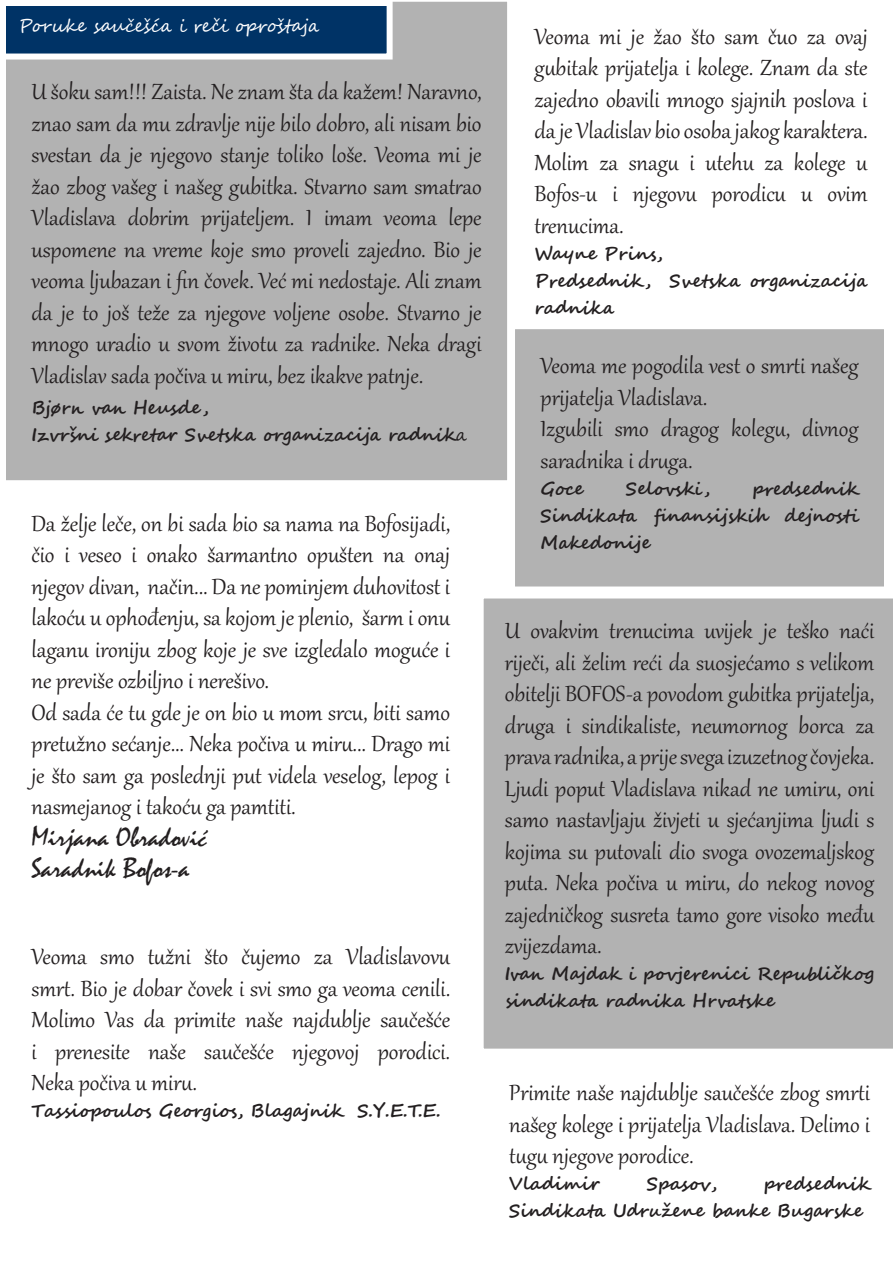
<style>
.page{position:relative;width:893px;height:1263px;background:#fff}
.page>*{position:absolute;margin:0;border:0;box-sizing:border-box;transform-origin:0 0}
.t1{font:28.5px "Mistral";color:#231f20}
.t2{font:27px/31.5px "Gabriola";color:#231f20;text-align:justify}
.t3{font:700 18px/27px "Segoe Script";color:#231f20}
.t4{font:18px "Segoe Script";color:#fff}
.s1{font-weight:400}
</style>
<div class="page">
<div style="left:483px;top:598px;width:410px;height:451px;background:#b2b2b2"></div>
<div style="left:6px;top:1px;width:501px;height:480px;background:#b2b2b2"></div>
<div style="left:3px;top:3px;width:387px;height:54px;background:#036"></div>
<div style="left:0;top:0;width:393px;height:60px;border:6px solid #fff"></div>
<div style="left:512px;top:326px;width:375px;height:263px;background:#b2b2b2"></div>
<div style="left:509px;top:323px;width:381px;height:269px;border:6px solid #fff"></div>
<p class="t4" style="left:19px;top:11px;width:302px">Poruke saučešća i reči oproštaja</p>
<p class="t2" style="left:32px;top:74px;width:452px">U šoku sam!!! Zaista. Ne znam šta da kažem! Naravno, znao sam da mu zdravlje nije bilo dobro, ali nisam bio svestan da je njegovo stanje toliko loše. Veoma mi je žao zbog vašeg i našeg gubitka. Stvarno sam smatrao Vladislava dobrim prijateljem. I imam veoma lepe uspomene na vreme koje smo proveli zajedno. Bio je veoma ljubazan i fin čovek. Već mi nedostaje. Ali znam da je to još teže za njegove voljene osobe. Stvarno je mnogo uradio u svom životu za radnike. Neka dragi Vladislav sada počiva u miru, bez ikakve patnje.</p>
<p class="t3" style="left:32px;top:395px;width:179px">Bjørn van Heusde ,</p>
<p class="t3" style="left:32px;top:422px;width:437px">Izvršni sekretar Svetska organizacija radnik<span class="s1">a</span></p>
<p class="t2" style="left:32px;top:505px;width:420px">Da želje leče, on bi sada bio sa nama na Bofosijadi, čio i veseo i onako šarmantno opušten na onaj njegov divan, način... Da ne pominjem duhovitost i lakoću u ophođenju, sa kojom je plenio, šarm i onu laganu ironiju zbog koje je sve izgledalo moguće i ne previše ozbiljno i nerešivo.</p>
<p class="t2" style="left:32px;top:694px;width:420px">Od sada će tu gde je on bio u mom srcu, biti samo pretužno sećanje... Neka počiva u miru... Drago mi je što sam ga poslednji put videla veselog, lepog i nasmejanog i takoću ga pamtiti.</p>
<p class="t1" style="left:32px;top:819px;width:177px">Mirjana Obradović</p>
<p class="t1" style="left:32px;top:851px;width:159px">Saradnik Bofos-a</p>
<p class="t2" style="left:32px;top:939px;width:420px">Veoma smo tužni što čujemo za Vladislavovu smrt. Bio je dobar čovek i svi smo ga veoma cenili.<br>Molimo Vas da primite naše najdublje saučešće i prenesite naše saučešće njegovoj porodici.<br>Neka počiva u miru.</p>
<p class="t3" style="left:32px;top:1098px;width:411px">Tassiopoulos Georgios, Blagajnik S.Y.E.T.E.</p>
<p class="t2" style="left:534px;top:19px;width:334px">Veoma mi je žao što sam čuo za ovaj gubitak prijatelja i kolege. Znam da ste zajedno obavili mnogo sjajnih poslova i da je Vladislav bio osoba jakog karaktera.<br>Molim za snagu i utehu za kolege u Bofos-u i njegovu porodicu u ovim trenucima.</p>
<p class="t3" style="left:534px;top:240px;width:130px">Wayne Prins,</p>
<p class="t3" style="left:534px;top:267px;width:335px">Predsednik, Svetska organizacija radnika</p>
<p class="t2" style="left:540px;top:348px;width:319px">Veoma me pogodila vest o smrti našeg prijatelja Vladislava.</p>
<p class="t2" style="left:540px;top:411px;width:319px">Izgubili smo dragog kolegu, divnog saradnika i druga.</p>
<p class="t3" style="left:540px;top:475px;width:45px">Goce</p>
<p class="t3" style="left:626px;top:475px;width:86px">Selovski,</p>
<p class="t3" style="left:540px;top:475px;width:321px;text-align:justify;text-indent:212px">predsednik Sindikata finansijskih dejnosti Makedonije</p>
<p class="t2" style="left:505px;top:613px;width:371px">U ovakvim trenucima uvijek je teško naći riječi, ali želim reći da suosjećamo s velikom obitelji BOFOS-a povodom gubitka prijatelja, druga i sindikaliste, neumornog borca za prava radnika, a prije svega izuzetnog čovjeka.<br>Ljudi poput Vladislava nikad ne umiru, oni samo nastavljaju živjeti u sjećanjima ljudi s kojima su putovali dio svoga ovozemaljskog puta. Neka počiva u miru, do nekog novog zajedničkog susreta tamo gore visoko među zvijezdama.</p>
<p class="t3" style="left:505px;top:961px;width:370px">Ivan Majdak i povjerenici Republičkog sindikata radnika Hrvatske</p>
<p class="t2" style="left:509px;top:1075px;width:362px">Primite naše najdublje saučešće zbog smrti našeg kolege i prijatelja Vladislava. Delimo i tugu njegove porodice.</p>
<p class="t3" style="left:509px;top:1171px;width:92px">Vladimir</p>
<p class="t3" style="left:647px;top:1171px;width:71px">Spasov,</p>
<p class="t3" style="left:509px;top:1171px;width:363px;text-indent:255px">predsednik<br>Sindikata Udružene banke Bugarske</p>
</div>
